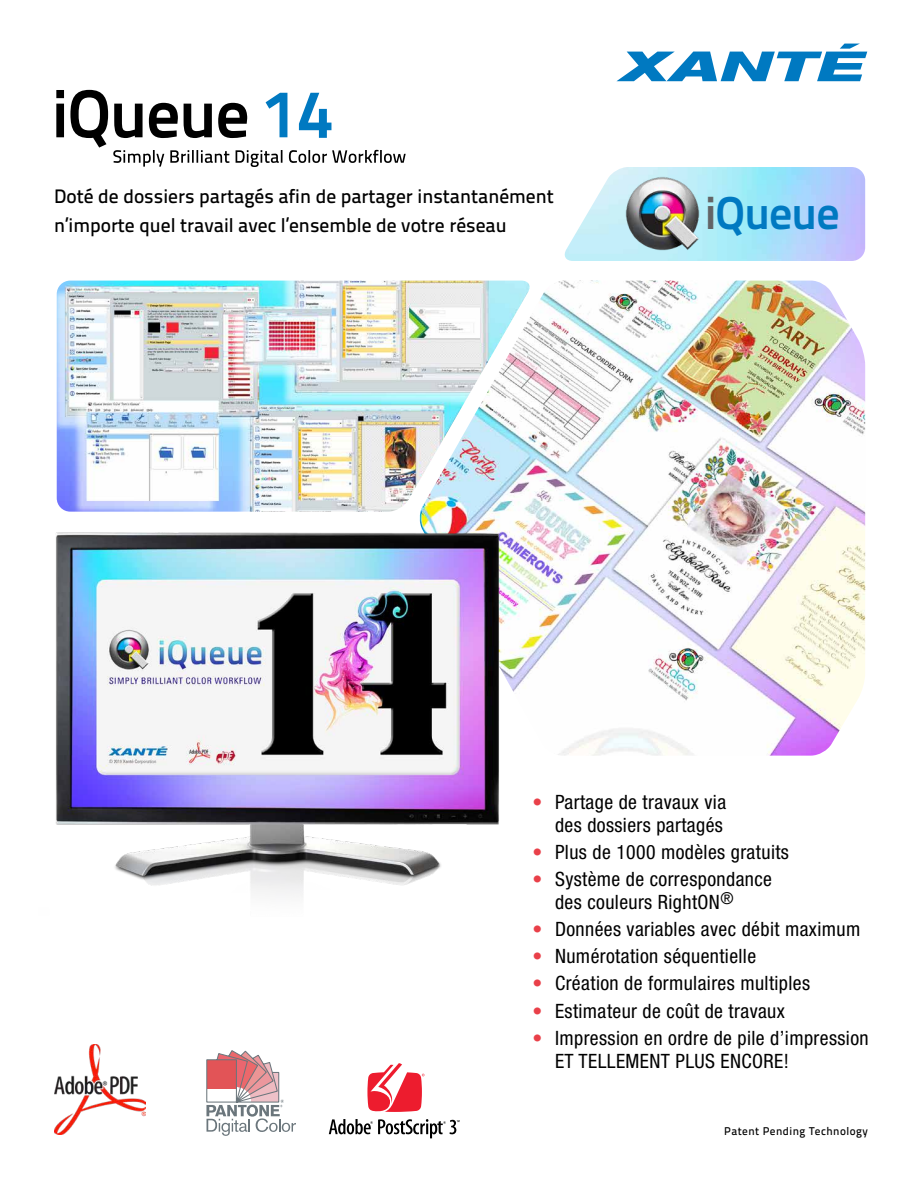
<style>
.page{position:relative;width:918px;height:1188px;background:#fff}
.page>*{position:absolute;margin:0;border:0;box-sizing:border-box;transform-origin:0 0}
.t1{font:700 67.5px "Titillium Text 22 L";letter-spacing:-.02em;color:#000}
.t2{font:700 45.9px "Titillium Text 22 L";letter-spacing:-.02em;color:#0079c1}
.t3{font:condensed 19.8px/22.6px "Helvetica Neue";letter-spacing:.02em;color:#000}
.t4{font:500 19.5px/28.5px "Titillium Text 22 L";color:#000}
.t5{font:500 11.25px "Titillium Text 22 L";letter-spacing:.04em;color:#000}
.s1{color:#0079c1}
.s2{color:#636466}
.s3{color:#e94049}
</style>
<div class="page">
<svg style="left:329px;top:1119px;width:131px;height:19px"></svg>
<svg style="left:367px;top:1063px;width:58px;height:49px"></svg>
<svg style="left:206px;top:1050px;width:90px;height:86px"></svg>
<img style="left:54px;top:1045px;width:92px;height:90px">
<svg style="left:617px;top:44px;width:250px;height:37px"></svg>
<svg style="left:113px;top:150px;width:293px;height:17px"></svg>
<img style="left:57px;top:167px;width:808px;height:589px">
<img style="left:56px;top:519px;width:461px;height:377px">
<img style="left:624px;top:176px;width:76px;height:75px">
<h1 class="t1" style="left:51px;top:62px;width:283px">iQueue <span class="s1">14</span></h1>
<p class="t4" style="left:54px;top:181px;width:501px">Doté de dossiers partagés afin de partager instantanément n’importe quel travail avec l’ensemble de votre réseau</p>
<h2 class="t2" style="left:705px;top:178px;width:137px"><span class="s2">i</span>Queue</h2>
<p class="t3" style="left:532px;top:791px;width:195px;text-align:right"><span class="s3">•</span> Partage de travaux via des dossiers partagés</p>
<p class="t3" style="left:532px;top:840px;width:258px"><span class="s3">•</span> Plus de 1000 modèles gratuits</p>
<p class="t3" style="left:555px;top:868px;width:218px;text-indent:-23px"><span class="s3">•</span> Système de correspondance des couleurs RightON<sup>®</sup></p>
<p class="t3" style="left:532px;top:917px;width:329px"><span class="s3">•</span> Données variables avec débit maximum</p>
<p class="t3" style="left:532px;top:945px;width:225px"><span class="s3">•</span> Numérotation séquentielle</p>
<p class="t3" style="left:532px;top:972px;width:279px"><span class="s3">•</span> Création de formulaires multiples</p>
<p class="t3" style="left:532px;top:999px;width:254px"><span class="s3">•</span> Estimateur de coût de travaux</p>
<p class="t3" style="left:555px;top:1027px;width:315px;text-indent:-23px"><span class="s3">•</span> Impression en ordre de pile d’impression<br>ET TELLEMENT PLUS ENCORE!</p>
<p class="t5" style="left:724px;top:1122px;width:145px">Patent Pending Technology</p>
</div>
